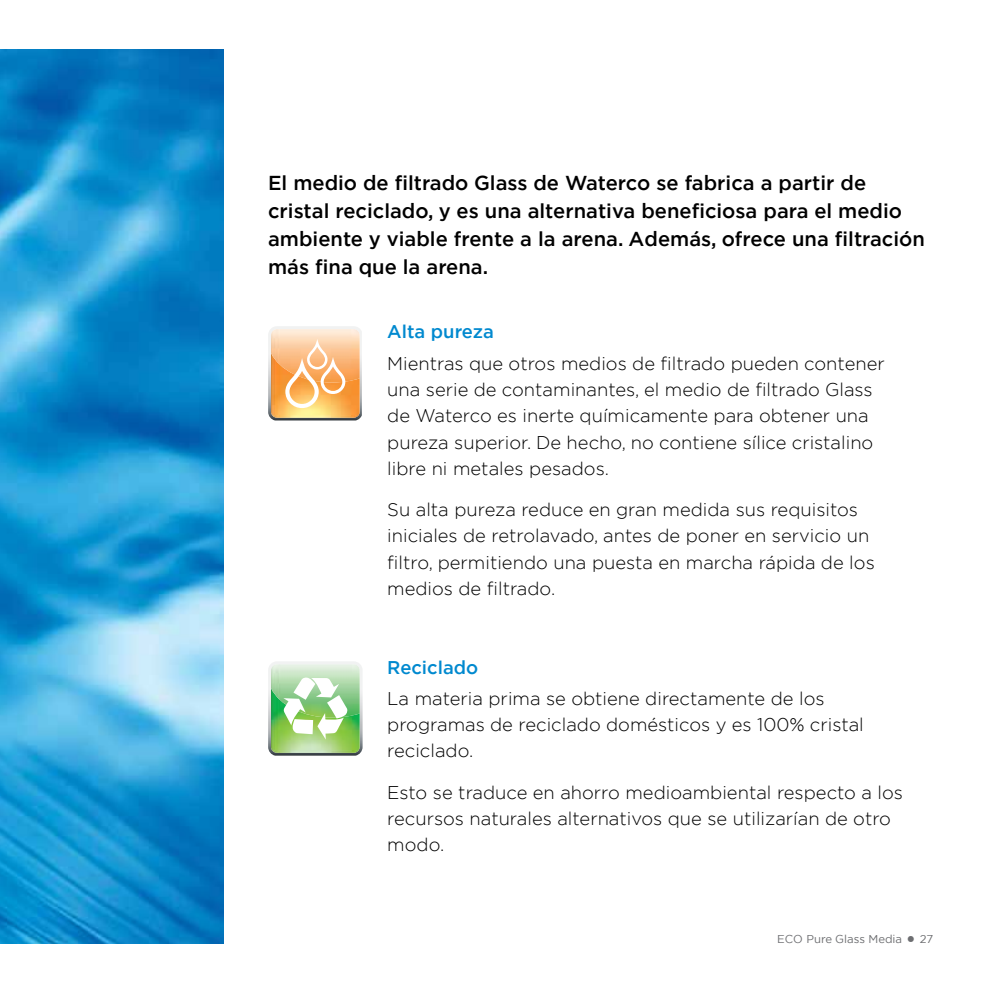
<style>
.page{position:relative;width:993px;height:993px;background:#fff}
.page>*{position:absolute;margin:0;border:0;box-sizing:border-box;transform-origin:0 0}
.t1{font:500 20.12px/28px "Gotham";color:#000}
.t2{font:300 18.38px/26.2px "Gotham";color:#000}
.t3{font:500 18.38px "Gotham";color:#0089cf}
.t4{font:11.38px "Gotham";color:#6d6e71}
.s1{font-size:22.75px}
</style>
<div class="page">
<img style="left:0;top:50px;width:223px;height:893px">
<svg style="left:268px;top:326px;width:94px;height:94px;background:#f3c28c"></svg>
<svg style="left:268px;top:662px;width:94px;height:93px"></svg>
<p class="t1" style="left:268px;top:168px;width:658px">El medio de filtrado Glass de Waterco se fabrica a partir de cristal reciclado, y es una alternativa beneficiosa para el medio ambiente y viable frente a la arena. Además, ofrece una filtración más fina que la arena.</p>
<p class="t3" style="left:387px;top:320px;width:108px">Alta pureza</p>
<p class="t2" style="left:387px;top:349px;width:499px">Mientras que otros medios de filtrado pueden contener una serie de contaminantes, el medio de filtrado Glass de Waterco es inerte químicamente para obtener una pureza superior. De hecho, no contiene sílice cristalino libre ni metales pesados.</p>
<p class="t2" style="left:387px;top:495px;width:489px">Su alta pureza reduce en gran medida sus requisitos iniciales de retrolavado, antes de poner en servicio un filtro, permitiendo una puesta en marcha rápida de los medios de filtrado.</p>
<p class="t3" style="left:387px;top:655px;width:92px">Reciclado</p>
<p class="t2" style="left:387px;top:684px;width:478px">La materia prima se obtiene directamente de los programas de reciclado domésticos y es 100% cristal reciclado.</p>
<p class="t2" style="left:387px;top:778px;width:517px">Esto se traduce en ahorro medioambiental respecto a los recursos naturales alternativos que se utilizarían de otro modo.</p>
<p class="t4" style="left:777px;top:931px;width:157px">ECO Pure Glass Media <span class="s1">•</span> 27</p>
</div>
